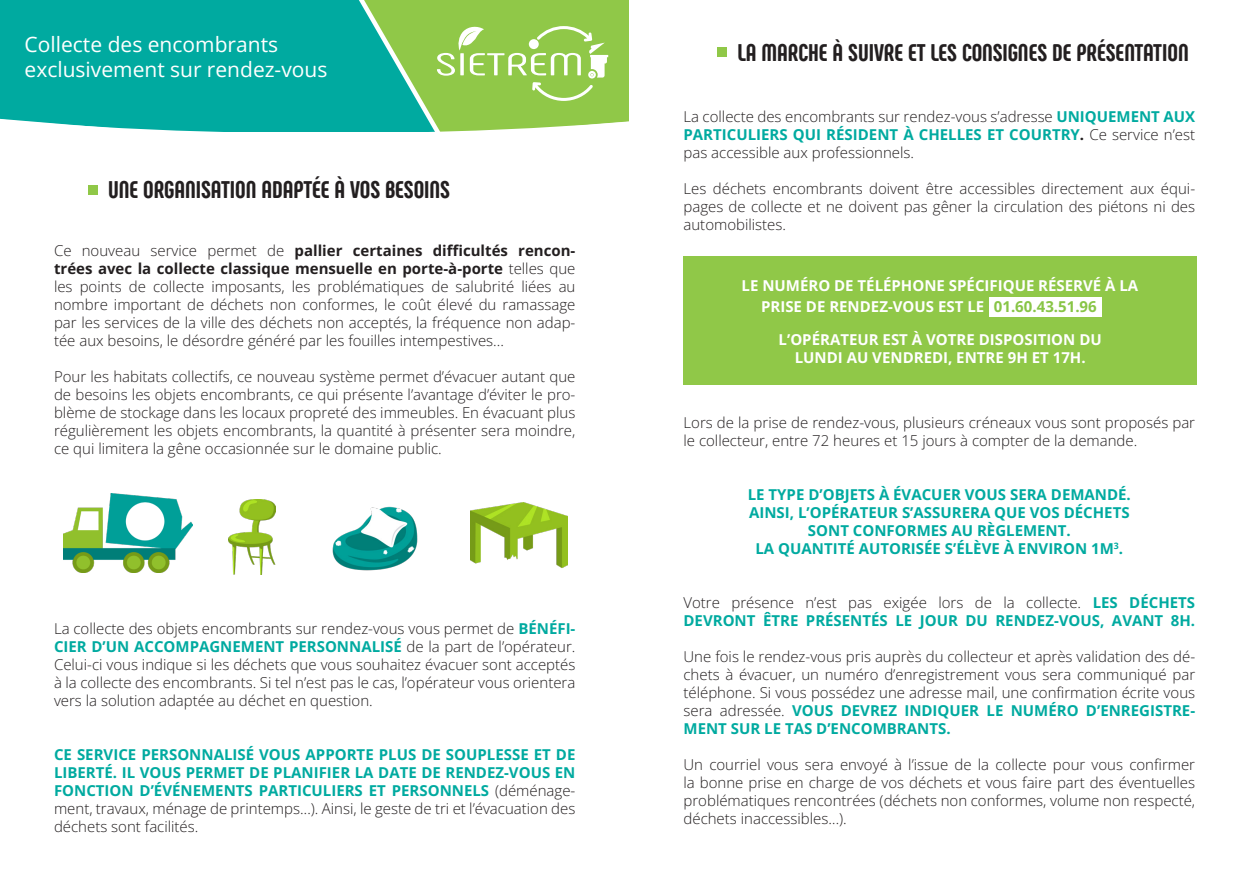
<style>
.page{position:relative;width:1259px;height:893px;background:#fff}
.page>*{position:absolute;margin:0;border:0;box-sizing:border-box;transform-origin:0 0}
.t1{font:800 24px "Phenomena";color:#231f20}
.t2{font:21px "Open Sans";color:#fff}
.t3{font:300 15px/18px "Open Sans";color:#231f20;text-align:justify}
.t4{font:700 15px/18px "Open Sans";color:#00aaa0}
.t5{font:700 15px/21px "Open Sans";color:#fff}
.t6{font:700 15px "Open Sans";color:#88c546}
.s1{font-weight:700}
.s2{font-weight:700;color:#00aaa0}
.s3{font-weight:300;color:#231f20}
</style>
<div class="page">
<svg style="left:0;top:0;width:629px;height:132px;background:#2ab48f"></svg>
<div style="left:683px;top:256px;width:514px;height:129px;background:#90c848"></div>
<div style="left:717px;top:48px;width:10px;height:9px;background:#90c848"></div>
<div style="left:88px;top:185px;width:10px;height:10px;background:#90c848"></div>
<img style="left:64px;top:493px;width:129px;height:80px">
<img style="left:229px;top:499px;width:46px;height:76px">
<img style="left:332px;top:506px;width:86px;height:65px">
<img style="left:471px;top:502px;width:96px;height:66px">
<svg style="left:437px;top:26px;width:171px;height:75px;background:#a2d167"></svg>
<div style="left:989px;top:297px;width:113px;height:20px;background:#fff"></div>
<p class="t2" style="left:25px;top:30px;width:255px">Collecte des encombrants</p>
<p class="t2" style="left:25px;top:55px;width:304px">exclusivement sur rendez-vous</p>
<p class="t1" style="left:108px;top:174px;width:343px">UNE ORGANISATION ADAPTÉE À VOS BESOINS</p>
<p class="t3" style="left:54px;top:241px;width:523px">Ce nouveau service permet de <span class="s1">pallier certaines difficultés rencon&shy;trées avec la collecte classique mensuelle en porte-à-porte</span> telles que les points de collecte imposants, les problématiques de salubrité liées au nombre important de déchets non conformes, le coût élevé du ramassage par les services de la ville des déchets non acceptés, la fréquence non adap&shy;tée aux besoins, le désordre généré par les fouilles intempestives...</p>
<p class="t3" style="left:54px;top:367px;width:523px">Pour les habitats collectifs, ce nouveau système permet d’évacuer autant que de besoins les objets encombrants, ce qui présente l’avantage d’éviter le pro&shy;blème de stockage dans les locaux propreté des immeubles. En évacuant plus régulièrement les objets encombrants, la quantité à présenter sera moindre, ce qui limitera la gêne occasionnée sur le domaine public.</p>
<p class="t3" style="left:54px;top:619px;width:523px">La collecte des objets encombrants sur rendez-vous vous permet de <span class="s2">BÉNÉFI-CIER D’UN ACCOMPAGNEMENT PERSONNALISÉ</span> de la part de l’opérateur.<br>Celui-ci vous indique si les déchets que vous souhaitez évacuer sont acceptés à la collecte des encombrants. Si tel n’est pas le cas, l’opérateur vous orientera vers la solution adaptée au déchet en question.</p>
<p class="t4" style="left:54px;top:745px;width:523px;text-align:justify">CE SERVICE PERSONNALISÉ VOUS APPORTE PLUS DE SOUPLESSE ET DE LIBERTÉ. IL VOUS PERMET DE PLANIFIER LA DATE DE RENDEZ-VOUS EN FONCTION D’ÉVÉNEMENTS PARTICULIERS ET PERSONNELS <span class="s3">(déménage&shy;ment, travaux, ménage de printemps…). Ainsi, le geste de tri et l’évacuation des déchets sont facilités.</span></p>
<p class="t1" style="left:737px;top:37px;width:453px">LA MARCHE À SUIVRE ET LES CONSIGNES DE PRÉSENTATION</p>
<p class="t3" style="left:683px;top:107px;width:513px">La collecte des encombrants sur rendez-vous s’adresse <span class="s2">UNIQUEMENT AUX PARTICULIERS QUI RÉSIDENT À CHELLES ET COURTRY</span><span class="s1">.</span> Ce service n’est pas accessible aux professionnels.</p>
<p class="t3" style="left:683px;top:179px;width:513px">Les déchets encombrants doivent être accessibles directement aux équi&shy;pages de collecte et ne doivent pas gêner la circulation des piétons ni des automobilistes.</p>
<p class="t5" style="left:761px;top:275px;width:379px;text-indent:-19px">LE NUMÉRO DE TÉLÉPHONE SPÉCIFIQUE RÉSERVÉ À LA<br>PRISE DE RENDEZ-VOUS EST LE</p>
<p class="t5" style="left:778px;top:330px;width:325px;line-height:18px;text-align:center">L’OPÉRATEUR EST À VOTRE DISPOSITION DU<br>LUNDI AU VENDREDI, ENTRE 9H ET 17H.</p>
<p class="t6" style="left:994px;top:296px;width:104px">01.60.43.51.96</p>
<p class="t3" style="left:683px;top:413px;width:513px">Lors de la prise de rendez-vous, plusieurs créneaux vous sont proposés par le collecteur, entre 72 heures et 15 jours à compter de la demande.</p>
<p class="t4" style="left:748px;top:485px;width:384px">LE TYPE D’OBJETS À ÉVACUER VOUS SERA DEMANDÉ.</p>
<p class="t4" style="left:749px;top:503px;width:382px">AINSI, L’OPÉRATEUR S’ASSURERA QUE VOS DÉCHETS</p>
<p class="t4" style="left:808px;top:521px;width:264px">SONT CONFORMES AU RÈGLEMENT.</p>
<p class="t4" style="left:755px;top:539px;width:369px">LA QUANTITÉ AUTORISÉE S’ÉLÈVE À ENVIRON 1M<sup>3</sup>.</p>
<p class="t4" style="left:683px;top:593px;width:513px"><span class="s3">Votre présence n’est pas exigée lors de la collecte.</span> LES DÉCHETS<br>DEVRONT ÊTRE PRÉSENTÉS LE JOUR DU RENDEZ-VOUS, AVANT 8H.</p>
<p class="t3" style="left:683px;top:647px;width:513px">Une fois le rendez-vous pris auprès du collecteur et après validation des dé&shy;chets à évacuer, un numéro d’enregistrement vous sera communiqué par téléphone. Si vous possédez une adresse mail, une confirmation écrite vous sera adressée. <span class="s2">VOUS DEVREZ INDIQUER LE NUMÉRO D’ENREGISTRE-MENT SUR LE TAS D’ENCOMBRANTS.</span></p>
<p class="t3" style="left:683px;top:755px;width:513px">Un courriel vous sera envoyé à l’issue de la collecte pour vous confirmer la bonne prise en charge de vos déchets et vous faire part des éventuelles problématiques rencontrées (déchets non conformes, volume non respecté, déchets inaccessibles…).</p>
</div>
